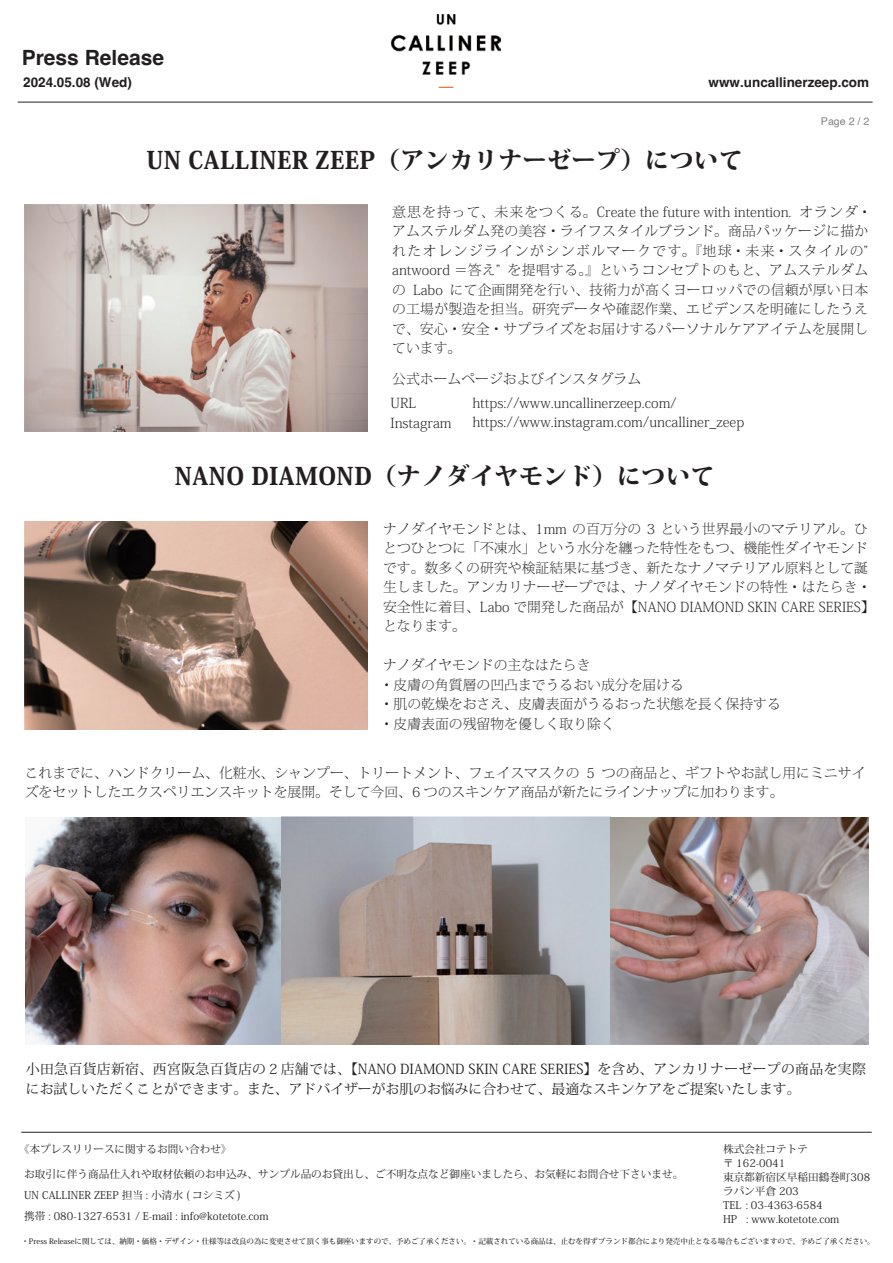
<style>
.page{position:relative;width:893px;height:1263px;background:#fff}
.page>*{position:absolute;margin:0;border:0;box-sizing:border-box;transform-origin:0 0}
.t1{font:800 24.15px "Koz Min Pro";letter-spacing:.015em;color:#231f20}
.t2{font:700 21px "Helvetica";color:#231f20}
.t3{font:200 13.8px/19.5px "Koz Min Pro";color:#231f20}
.t4{font:13.8px/19.5px "Koz Min Pro";color:#231f20}
.t5{font:700 13.5px "Helvetica";color:#231f20}
.t6{font:10.65px/13.8px "Koz Min Pro";color:#231f20}
.t7{font:10.65px "Helvetica";color:#808285}
.t8{font:500 7.5px "Koz Min Pro";letter-spacing:-.005em;color:#231f20}
</style>
<div class="page">
<img style="left:25px;top:204px;width:342px;height:228px">
<hr style="left:18px;top:102px;width:855px;height:1px;background:#231f20">
<img style="left:392px;top:15px;width:108px;height:72px">
<hr style="left:21px;top:1132px;width:851px;height:1px;background:#231f20">
<img style="left:25px;top:522px;width:342px;height:208px">
<img style="left:26px;top:817px;width:255px;height:227px">
<img style="left:281px;top:817px;width:587px;height:227px">
<h2 class="t2" style="left:22px;top:45px;width:144px">Press Release</h2>
<p class="t5" style="left:23px;top:74px;width:110px">2024.05.08 (Wed)</p>
<p class="t5" style="left:709px;top:74px;width:162px">www.uncallinerzeep.com</p>
<p class="t7" style="left:821px;top:113px;width:50px">Page 2 / 2</p>
<h1 class="t1" style="left:147px;top:143px;width:598px">UN CALLINER ZEEP（アンカリナーゼープ）について</h1>
<p class="t3" style="left:392px;top:202px;width:481px">意思を持って、未来をつくる。Create the future with intention. オランダ・アムステルダム発の美容・ライフスタイルブランド。商品パッケージに描かれたオレンジラインがシンボルマークです。『地球・未来・スタイルの” antwoord ＝答え” を提唱する。』というコンセプトのもと、アムステルダムの Labo にて企画開発を行い、技術力が高くヨーロッパでの信頼が厚い日本の工場が製造を担当。研究データや確認作業、エビデンスを明確にしたうえで、安心・安全・サプライズをお届けするパーソナルケアアイテムを展開しています。</p>
<p class="t3" style="left:392px;top:369px;width:250px">公式ホームページおよびインスタグラム</p>
<p class="t3" style="left:390px;top:393px;width:288px">URL　　　　https://www.uncallinerzeep.com/<br>Instagram　</p>
<p class="t3" style="left:472px;top:412px;width:273px">https://www.instagram.com/uncalliner_zeep</p>
<h1 class="t1" style="left:175px;top:458px;width:541px">NANO DIAMOND（ナノダイヤモンド）について</h1>
<p class="t3" style="left:383px;top:519px;width:493px">ナノダイヤモンドとは、1mm の百万分の 3 という世界最小のマテリアル。ひとつひとつに「不凍水」という水分を纏った特性をもつ、機能性ダイヤモンドです。数多くの研究や検証結果に基づき、新たなナノマテリアル原料として誕生しました。アンカリナーゼープでは、ナノダイヤモンドの特性・はたらき・安全性に着目、Labo で開発した商品が【NANO DIAMOND SKIN CARE SERIES】となります。</p>
<p class="t3" style="left:380px;top:655px;width:403px">ナノダイヤモンドの主なはたらき<br>・皮膚の角質層の凹凸までうるおい成分を届ける<br>・肌の乾燥をおさえ、皮膚表面がうるおった状態を長く保持する・皮膚表面の残留物を優しく取り除く</p>
<p class="t3" style="left:25px;top:762px;width:842px">これまでに、ハンドクリーム、化粧水、シャンプー、トリートメント、フェイスマスクの 5 つの商品と、ギフトやお試し用にミニサイズをセットしたエクスペリエンスキットを展開。そして今回、6 つのスキンケア商品が新たにラインナップに加わります。</p>
<p class="t4" style="left:26px;top:1059px;width:841px">小田急百貨店新宿、西宮阪急百貨店の２店舗では、【NANO DIAMOND SKIN CARE SERIES】を含め、アンカリナーゼープの商品を実際にお試しいただくことができます。また、アドバイザーがお肌のお悩みに合わせて、最適なスキンケアをご提案いたします。</p>
<p class="t6" style="left:19px;top:1142px;width:214px">《本プレスリリースに関するお問い合わせ》</p>
<p class="t6" style="left:24px;top:1163px;width:661px;line-height:21.3px">お取引に伴う商品仕入れや取材依頼のお申込み、サンプル品のお貸出し、ご不明な点など御座いましたら、お気軽にお問合せ下さいませ。<br>UN CALLINER ZEEP 担当 : 小清水 ( コシミズ )<br>携帯 : 080-1327-6531 / E-mail : info@kotetote.com</p>
<p class="t6" style="left:723px;top:1142px;width:149px">株式会社コテトテ<br>〒 162-0041<br>東京都新宿区早稲田鶴巻町308ラパン平倉 203<br>TEL : 03-4363-6584<br>HP : www.kotetote.com</p>
<p class="t8" style="left:21px;top:1236px;width:855px">・Press Releaseに関しては、納期・価格・デザイン・仕様等は改良の為に変更させて頂く事も御座いますので、予めご了承ください。・記載されている商品は、止むを得ずブランド都合により発売中止となる場合もございますので、予めご了承ください。</p>
</div>
